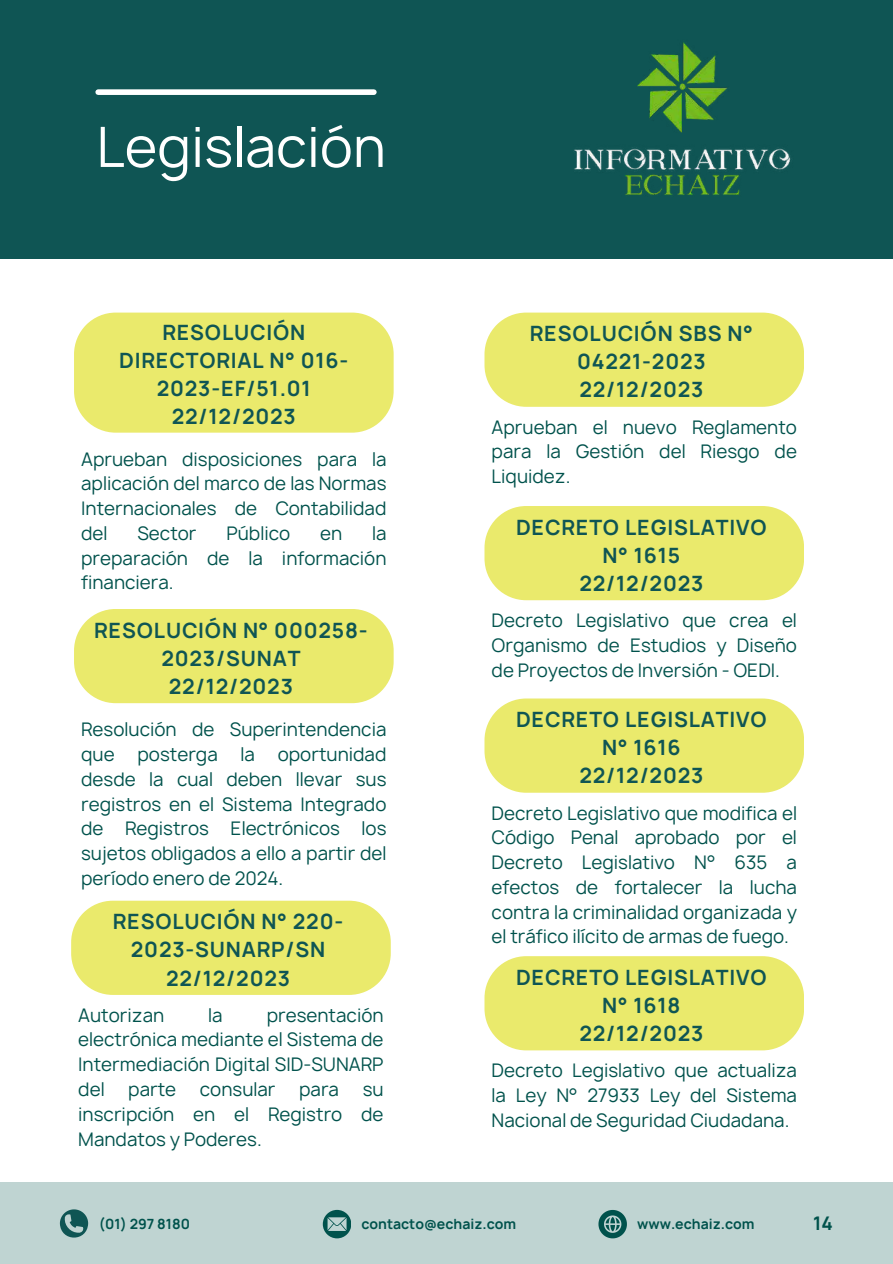
<style>
.page{position:relative;width:893px;height:1264px;background:#fff}
.page>*{position:absolute;margin:0;border:0;box-sizing:border-box;transform-origin:0 0}
.t1{font:53.4px "Manrope";color:#fff}
.t2{font:700 20.25px/28.2px "Manrope";letter-spacing:.04em;color:#0f5554;text-align:center}
.t3{font:18px/24.8px "Manrope";color:#00524c;text-align:justify}
.t4{font:700 18px "Manrope";color:#00524c}
.t5{font:700 13.5px "Manrope";color:#00524c}
</style>
<div class="page">
<div style="left:0;top:0;width:892px;height:259px;background:#0f5554"></div>
<div style="left:98px;top:89px;width:276px;height:6px;background:#fff"></div>
<div style="left:0;top:1182px;width:892px;height:81px;background:#bfd4d2"></div>
<img style="left:574px;top:42px;width:217px;height:153px">
<svg style="left:60px;top:1209px;width:28px;height:29px"></svg>
<svg style="left:323px;top:1209px;width:28px;height:28px"></svg>
<svg style="left:598px;top:1210px;width:28px;height:27px"></svg>
<div style="left:74px;top:312px;width:319px;height:120px;background:#eaea6c"></div>
<div style="left:74px;top:609px;width:319px;height:94px;background:#eaea6c"></div>
<div style="left:71px;top:900px;width:320px;height:94px;background:#eaea6c"></div>
<svg style="left:484px;top:312px;width:320px;height:95px;background:#ebeb74"></svg>
<div style="left:484px;top:506px;width:320px;height:94px;background:#eaea6c"></div>
<div style="left:484px;top:698px;width:320px;height:94px;background:#eaea6c"></div>
<div style="left:484px;top:956px;width:320px;height:94px;background:#eaea6c"></div>
<h1 class="t1" style="left:96px;top:110px;width:291px">Legislación</h1>
<p class="t2" style="left:119px;top:318px;width:230px">RESOLUCIÓN<br>DIRECTORIAL N° 016-<br>2023-EF/51.01<br>22/12/2023</p>
<p class="t3" style="left:81px;top:446px;width:307px">Aprueban disposiciones para la aplicación del marco de las Normas Internacionales de Contabilidad del</p>
<p class="t3" style="left:137px;top:520px;width:61px">Sector</p>
<p class="t3" style="left:226px;top:520px;width:65px">Público</p>
<p class="t3" style="left:320px;top:520px;width:24px">en</p>
<p class="t3" style="left:81px;top:520px;width:307px;text-indent:291px">la preparación de la información financiera.</p>
<p class="t2" style="left:94px;top:616px;width:275px">RESOLUCIÓN N° 000258-<br>2023/SUNAT<br>22/12/2023</p>
<p class="t3" style="left:81px;top:717px;width:307px">Resolución de Superintendencia que</p>
<p class="t3" style="left:137px;top:742px;width:82px">posterga</p>
<p class="t3" style="left:240px;top:742px;width:16px">la</p>
<p class="t3" style="left:81px;top:742px;width:307px;text-indent:197px">oportunidad desde la cual deben llevar sus registros en el Sistema Integrado de Registros Electrónicos los sujetos obligados a ello a partir del período enero de 2024.</p>
<p class="t2" style="left:113px;top:907px;width:232px">RESOLUCIÓN N° 220-<br>2023-SUNARP/SN<br>22/12/2023</p>
<p class="t3" style="left:78px;top:1002px;width:88px">Autorizan</p>
<p class="t3" style="left:208px;top:1002px;width:16px">la</p>
<p class="t3" style="left:78px;top:1002px;width:307px;text-indent:188px">presentación electrónica mediante el Sistema de Intermediación Digital SID-SUNARP del</p>
<p class="t3" style="left:128px;top:1076px;width:49px">parte</p>
<p class="t3" style="left:200px;top:1076px;width:77px">consular</p>
<p class="t3" style="left:299px;top:1076px;width:41px">para</p>
<p class="t3" style="left:78px;top:1076px;width:307px;text-indent:284px">su inscripción en el Registro de Mandatos y Poderes.</p>
<p class="t2" style="left:530px;top:319px;width:224px">RESOLUCIÓN SBS N°<br>04221-2023<br>22/12/2023</p>
<p class="t3" style="left:491px;top:414px;width:307px">Aprueban el nuevo Reglamento para la Gestión del Riesgo de Liquidez.</p>
<p class="t2" style="left:516px;top:513px;width:252px">DECRETO LEGISLATIVO<br>N° 1615<br>22/12/2023</p>
<p class="t3" style="left:491px;top:608px;width:307px">Decreto Legislativo que crea el Organismo de Estudios y Diseño de Proyectos de Inversión - OEDI.</p>
<p class="t2" style="left:516px;top:705px;width:252px">DECRETO LEGISLATIVO<br>N° 1616<br>22/12/2023</p>
<p class="t3" style="left:491px;top:800px;width:307px">Decreto Legislativo que modifica el Código Penal aprobado por el Decreto Legislativo N° 635 a efectos de fortalecer la lucha contra la criminalidad organizada y el tráfico ilícito de armas de fuego.</p>
<p class="t2" style="left:516px;top:963px;width:252px">DECRETO LEGISLATIVO<br>N° 1618<br>22/12/2023</p>
<p class="t3" style="left:491px;top:1058px;width:307px">Decreto Legislativo que actualiza la Ley N° 27933 Ley del Sistema Nacional de Seguridad Ciudadana.</p>
<p class="t5" style="left:99px;top:1214px;width:93px">(01) 297 8180</p>
<p class="t5" style="left:361px;top:1214px;width:156px">contacto@echaiz.com</p>
<p class="t5" style="left:637px;top:1214px;width:119px">www.echaiz.com</p>
<p class="t4" style="left:813px;top:1211px;width:21px">14</p>
</div>
